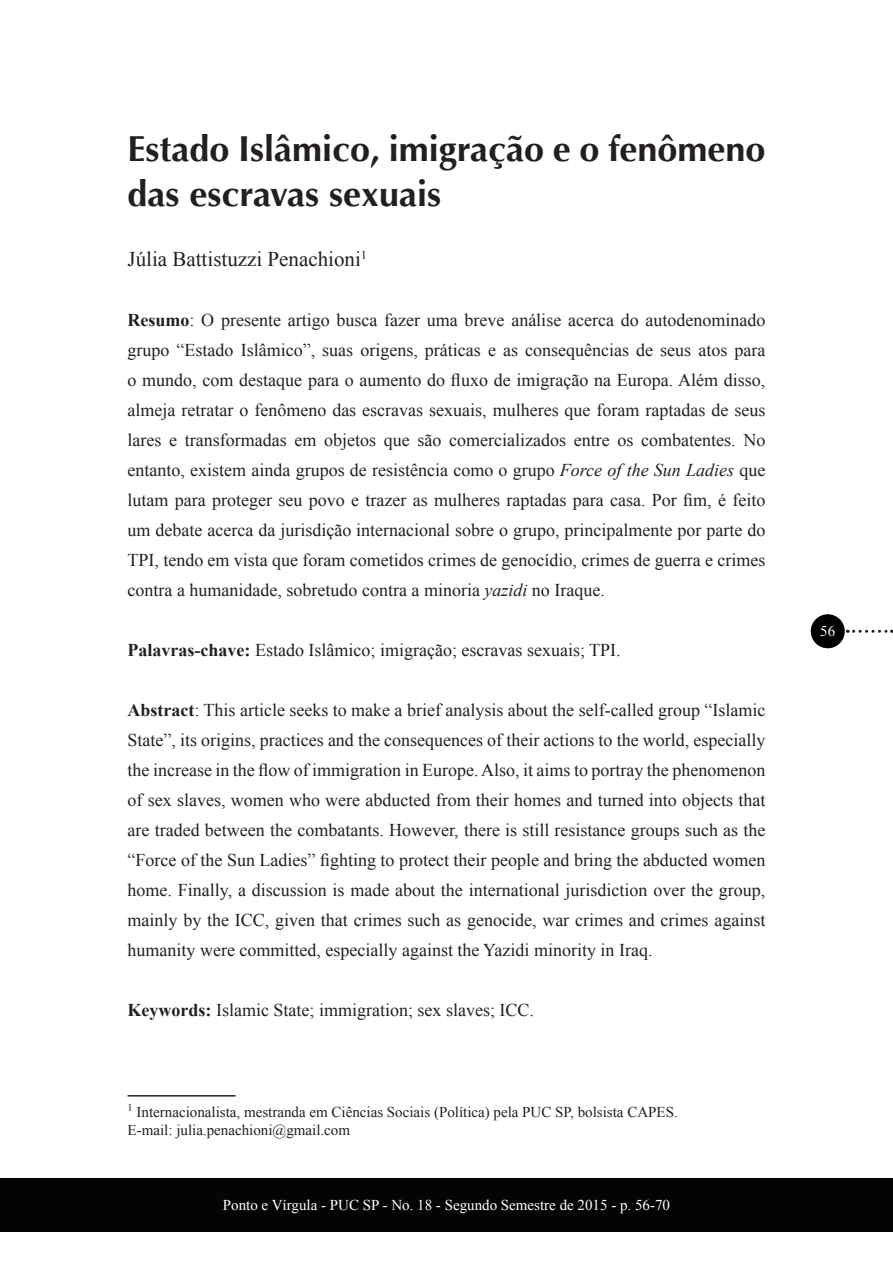
<style>
.page{position:relative;width:893px;height:1263px;background:#fff}
.page>*{position:absolute;margin:0;border:0;box-sizing:border-box;transform-origin:0 0}
.t1{font:700 36px/45px "Optima";color:#231f20}
.t2{font:21px "Times New Roman";color:#231f20}
.t3{font:18px/30px "Times New Roman";color:#231f20;text-align:justify}
.t4{font:15px/18px "Times New Roman";color:#231f20}
.t5{font:15px "Times New Roman";color:#fff}
.s1{font-weight:700}
.s2{font-style:italic}
</style>
<div class="page">
<div style="left:0;top:1178px;width:893px;height:54px;background:#040503"></div>
<div style="left:811px;top:614px;width:34px;height:34px;background:#000;border-radius:50%"></div>
<svg style="left:854px;top:630px;width:38px;height:3px"></svg>
<hr style="left:128px;top:1095px;width:108px;height:1px;background:#231f20">
<h1 class="t1" style="left:128px;top:126px;width:639px">Estado Islâmico, imigração e o fenômeno das escravas sexuais</h1>
<p class="t2" style="left:128px;top:245px;width:241px">Júlia Battistuzzi Penachioni<sup>1</sup></p>
<p class="t3" style="left:128px;top:304px;width:639px"><span class="s1">Resumo</span>: O presente artigo busca fazer uma breve análise acerca do autodenominado grupo “Estado Islâmico”, suas origens, práticas e as consequências de seus atos para o mundo, com destaque para o aumento do fluxo de imigração na Europa. Além disso, almeja retratar o fenômeno das escravas sexuais, mulheres que foram raptadas de seus lares e transformadas em objetos que são comercializados entre os combatentes. No entanto, existem ainda grupos de resistência como o grupo <span class="s2">Force of the Sun Ladies</span> que lutam para proteger seu povo e trazer as mulheres raptadas para casa. Por fim, é feito um debate acerca da jurisdição internacional sobre o grupo, principalmente por parte do TPI, tendo em vista que foram cometidos crimes de genocídio, crimes de guerra e crimes contra a humanidade, sobretudo contra a minoria <span class="s2">yazidi</span> no Iraque.</p>
<p class="t3" style="left:128px;top:634px;width:495px"><span class="s1">Palavras-chave:</span> Estado Islâmico; imigração; escravas sexuais; TPI.</p>
<p class="t3" style="left:128px;top:694px;width:639px"><span class="s1">Abstract</span>: This article seeks to make a brief analysis about the self-called group “Islamic State”, its origins, practices and the consequences of their actions to the world, especially the increase in the flow of immigration in Europe. Also, it aims to portray the phenomenon of sex slaves, women who were abducted from their homes and turned into objects that are traded between the combatants. However, there is still resistance groups such as the “Force of the Sun Ladies” fighting to protect their people and bring the abducted women home. Finally, a discussion is made about the international jurisdiction over the group, mainly by the ICC, given that crimes such as genocide, war crimes and crimes against humanity were committed, especially against the Yazidi minority in Iraq.</p>
<p class="t3" style="left:128px;top:994px;width:408px"><span class="s1">Keywords:</span> Islamic State; immigration; sex slaves; ICC.</p>
<p class="t4" style="left:128px;top:1103px;width:552px"><sup>1</sup> Internacionalista, mestranda em Ciências Sociais (Política) pela PUC SP, bolsista CAPES.<br>E-mail: julia.penachioni@gmail.com</p>
<p class="t5" style="left:223px;top:1195px;width:449px">Ponto e Vírgula - PUC SP - No. 18 - Segundo Semestre de 2015 - p. 56-70</p>
<p class="t5" style="left:820px;top:621px;width:16px">56</p>
</div>
